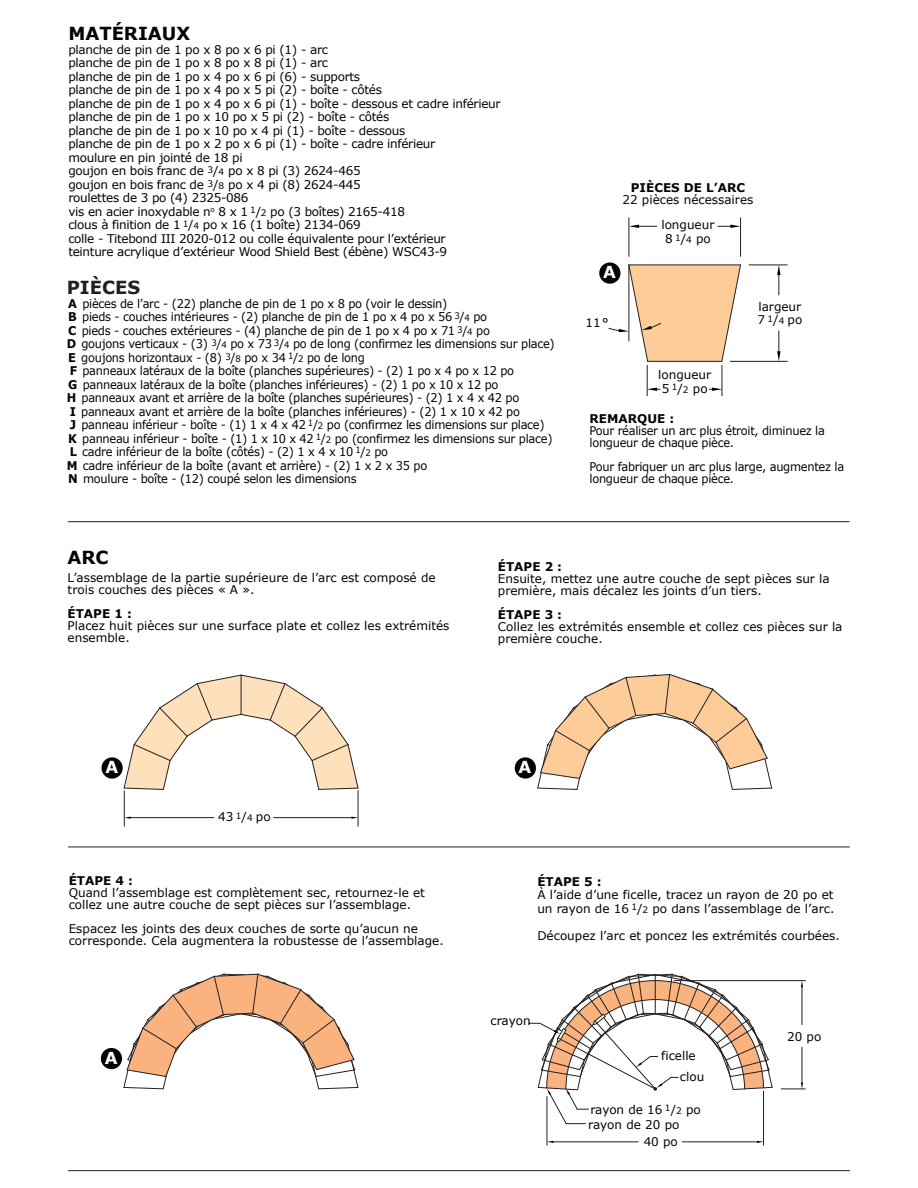
<style>
.page{position:relative;width:918px;height:1188px;background:#fff}
.page>*{position:absolute;margin:0;border:0;box-sizing:border-box;transform-origin:0 0}
.t1{font:700 18px "Verdana";color:#040503}
.t2{font:700 18px "Verdana";color:#231f20}
.t3{font:700 16.5px "Verdana";color:#fff}
.t4{font:12px/13.5px "Verdana";letter-spacing:-.025em;color:#040503;scale:.95 1}
.t5{font:12px/12px "Verdana";color:#040503}
.t6{font:12px/13.5px "Verdana";letter-spacing:-.025em;color:#040503}
.t7{font:700 12px "Verdana";color:#040503}
.s1{font-size:9px}
.s2{font-weight:700}
</style>
<div class="page">
<hr style="left:749px;top:265px;width:38px;height:1px;background:#231f20">
<hr style="left:730px;top:361px;width:57px;height:1px;background:#231f20">
<hr style="left:629px;top:218px;width:1px;height:38px;background:#231f20">
<hr style="left:740px;top:218px;width:1px;height:38px;background:#231f20">
<svg style="left:777px;top:265px;width:4px;height:30px"></svg>
<svg style="left:777px;top:331px;width:4px;height:30px"></svg>
<svg style="left:629px;top:225px;width:28px;height:3px"></svg>
<svg style="left:718px;top:225px;width:23px;height:3px"></svg>
<hr style="left:647px;top:365px;width:1px;height:31px;background:#231f20">
<hr style="left:722px;top:365px;width:1px;height:31px;background:#231f20">
<svg style="left:647px;top:388px;width:13px;height:3px"></svg>
<svg style="left:709px;top:388px;width:13px;height:3px"></svg>
<svg style="left:608px;top:264px;width:133px;height:98px"></svg>
<svg style="left:123px;top:674px;width:236px;height:116px"></svg>
<svg style="left:537px;top:674px;width:235px;height:116px"></svg>
<svg style="left:124px;top:973px;width:234px;height:116px"></svg>
<div style="left:598px;top:262px;width:23px;height:22px;background:#040503;border-radius:50%"></div>
<div style="left:598px;top:261px;width:24px;height:24px;border:2px solid #fff;border-radius:50%"></div>
<div style="left:101px;top:757px;width:22px;height:22px;background:#040503;border-radius:50%"></div>
<div style="left:100px;top:756px;width:24px;height:24px;border:2px solid #fff;border-radius:50%"></div>
<div style="left:514px;top:757px;width:23px;height:22px;background:#040503;border-radius:50%"></div>
<div style="left:513px;top:756px;width:24px;height:24px;border:2px solid #fff;border-radius:50%"></div>
<div style="left:100px;top:1047px;width:23px;height:23px;background:#040503;border-radius:50%"></div>
<div style="left:99px;top:1046px;width:25px;height:25px;border:2px solid #fff;border-radius:50%"></div>
<hr style="left:124px;top:791px;width:1px;height:35px;background:#231f20">
<hr style="left:358px;top:791px;width:1px;height:35px;background:#231f20">
<hr style="left:129px;top:817px;width:85px;height:1px;background:#231f20">
<hr style="left:274px;top:817px;width:80px;height:1px;background:#231f20">
<svg style="left:124px;top:817px;width:7px;height:2px"></svg>
<hr style="left:68px;top:521px;width:781px;height:1px;background:#231f20">
<hr style="left:68px;top:847px;width:782px;height:1px;background:#231f20">
<hr style="left:68px;top:1170px;width:782px;height:1px;background:#231f20">
<hr style="left:547px;top:1096px;width:1px;height:49px;background:#231f20">
<hr style="left:763px;top:1091px;width:1px;height:54px;background:#231f20">
<hr style="left:552px;top:1142px;width:86px;height:1px;background:#231f20">
<hr style="left:682px;top:1142px;width:77px;height:1px;background:#231f20">
<hr style="left:674px;top:980px;width:131px;height:1px;background:#231f20">
<hr style="left:802px;top:987px;width:1px;height:38px;background:#231f20">
<hr style="left:802px;top:1047px;width:1px;height:37px;background:#231f20">
<svg style="left:547px;top:1141px;width:6px;height:2px"></svg>
<svg style="left:801px;top:981px;width:2px;height:6px"></svg>
<svg style="left:781px;top:1082px;width:24px;height:8px"></svg>
<svg style="left:528px;top:974px;width:244px;height:150px"></svg>
<h1 class="t1" style="left:68px;top:22px;width:123px">MATÉRIAUX</h1>
<p class="t6" style="left:68px;top:43px;width:434px">planche de pin de 1 po x 8 po x 6 pi (1) - arc<br>planche de pin de 1 po x 8 po x 8 pi (1) - arc<br>planche de pin de 1 po x 4 po x 6 pi (6) - supports<br>planche de pin de 1 po x 4 po x 5 pi (2) - boîte - côtés<br>planche de pin de 1 po x 4 po x 6 pi (1) - boîte - dessous et cadre inférieur planche de pin de 1 po x 10 po x 5 pi (2) - boîte - côtés<br>planche de pin de 1 po x 10 po x 4 pi (1) - boîte - dessous<br>planche de pin de 1 po x 2 po x 6 pi (1) - boîte - cadre inférieur<br>moulure en pin jointé de 18 pi<br>goujon en bois franc de <sup>3</sup>/<span class="s1">4</span> po x 8 pi (3) 2624-465<br>goujon en bois franc de <sup>3</sup>/<span class="s1">8</span> po x 4 pi (8) 2624-445<br>roulettes de 3 po (4) 2325-086<br>vis en acier inoxydable n<sup>o</sup> 8 x 1 <sup>1</sup>/<span class="s1">2</span> po (3 boîtes) 2165-418<br>clous à finition de 1 <sup>1</sup>/<span class="s1">4</span> po x 16 (1 boîte) 2134-069<br>colle - Titebond III 2020-012 ou colle équivalente pour l’extérieur<br>teinture acrylique d’extérieur Wood Shield Best (ébène) WSC43-9</p>
<h1 class="t2" style="left:67px;top:276px;width:75px">PIÈCES</h1>
<p class="t4" style="left:67px;top:297px;width:515px"><span class="s2">A</span> pièces de l’arc - (22) planche de pin de 1 po x 8 po (voir le dessin)<br><span class="s2">B</span> pieds - couches intérieures - (2) planche de pin de 1 po x 4 po x 56 <sup>3</sup>/<span class="s1">4</span> po<br><span class="s2">C</span> pieds - couches extérieures - (4) planche de pin de 1 po x 4 po x 71 <sup>3</sup>/<span class="s1">4</span> po<br><span class="s2">D</span> goujons verticaux - (3) <sup>3</sup>/<span class="s1">4</span> po x 73 <sup>3</sup>/<span class="s1">4</span> po de long (confirmez les dimensions sur place)<br><span class="s2">E</span> goujons horizontaux - (8) <sup>3</sup>/<span class="s1">8</span> po x 34 <sup>1</sup>/<span class="s1">2</span> po de long<br><span class="s2">F</span> panneaux latéraux de la boîte (planches supérieures) - (2) 1 po x 4 po x 12 po<br><span class="s2">G</span> panneaux latéraux de la boîte (planches inférieures) - (2) 1 po x 10 x 12 po<br><span class="s2">H</span> panneaux avant et arrière de la boîte (planches supérieures) - (2) 1 x 4 x 42 po<br><span class="s2">I</span> panneaux avant et arrière de la boîte (planches inférieures) - (2) 1 x 10 x 42 po<br><span class="s2">J</span> panneau inférieur - boîte - (1) 1 x 4 x 42 <sup>1</sup>/<span class="s1">2</span> po (confirmez les dimensions sur place)<br><span class="s2">K</span> panneau inférieur - boîte - (1) 1 x 10 x 42 <sup>1</sup>/<span class="s1">2</span> po (confirmez les dimensions sur place)<br><span class="s2">L</span> cadre inférieur de la boîte (côtés) - (2) 1 x 4 x 10 <sup>1</sup>/<span class="s1">2</span> po<br><span class="s2">M</span> cadre inférieur de la boîte (avant et arrière) - (2) 1 x 2 x 35 po<br><span class="s2">N</span> moulure - boîte - (12) coupé selon les dimensions</p>
<p class="t7" style="left:631px;top:179px;width:116px">PIÈCES DE L’ARC</p>
<p class="t5" style="left:622px;top:193px;width:132px">22 pièces nécessaires</p>
<h2 class="t3" style="left:603px;top:261px;width:14px">A</h2>
<p class="t6" style="left:585px;top:316px;width:25px">11 °</p>
<p class="t5" style="left:661px;top:218px;width:55px;line-height:13.5px">longueur<br>8 <sup>1</sup>/<span class="s1">4</span> po</p>
<p class="t5" style="left:658px;top:368px;width:55px;line-height:13.5px">longueur<br>5 <sup>1</sup>/<span class="s1">2</span> po</p>
<p class="t5" style="left:757px;top:300px;width:46px;line-height:13.5px">largeur<br>7 <sup>1</sup>/<span class="s1">4</span> po</p>
<p class="t7" style="left:590px;top:411px;width:86px">REMARQUE :</p>
<p class="t4" style="left:590px;top:425px;width:249px;line-height:12px">Pour réaliser un arc plus étroit, diminuez la longueur de chaque pièce.</p>
<p class="t4" style="left:590px;top:461px;width:270px;line-height:12px">Pour fabriquer un arc plus large, augmentez la longueur de chaque pièce.</p>
<h1 class="t1" style="left:68px;top:545px;width:43px">ARC</h1>
<p class="t5" style="left:68px;top:571px;width:370px">L’assemblage de la partie supérieure de l’arc est composé de trois couches des pièces « A ».</p>
<p class="t7" style="left:68px;top:605px;width:66px">ÉTAPE 1 :</p>
<p class="t5" style="left:68px;top:619px;width:383px">Placez huit pièces sur une surface plate et collez les extrémités ensemble.</p>
<p class="t7" style="left:498px;top:558px;width:66px">ÉTAPE 2 :</p>
<p class="t5" style="left:498px;top:572px;width:333px">Ensuite, mettez une autre couche de sept pièces sur la première, mais décalez les joints d’un tiers.</p>
<p class="t7" style="left:498px;top:606px;width:66px">ÉTAPE 3 :</p>
<p class="t5" style="left:498px;top:620px;width:346px">Collez les extrémités ensemble et collez ces pièces sur la première couche.</p>
<h2 class="t3" style="left:105px;top:756px;width:14px">A</h2>
<h2 class="t3" style="left:519px;top:756px;width:14px">A</h2>
<p class="t6" style="left:218px;top:810px;width:54px">43 <sup>1</sup>/<span class="s1">4</span> po</p>
<p class="t7" style="left:69px;top:873px;width:66px">ÉTAPE 4 :</p>
<p class="t5" style="left:69px;top:887px;width:358px">Quand l’assemblage est complètement sec, retournez-le et collez une autre couche de sept pièces sur l’assemblage.</p>
<p class="t5" style="left:69px;top:923px;width:377px">Espacez les joints des deux couches de sorte qu’aucun ne corresponde. Cela augmentera la robustesse de l’assemblage.</p>
<h2 class="t3" style="left:105px;top:1047px;width:14px">A</h2>
<p class="t7" style="left:537px;top:874px;width:66px">ÉTAPE 5 :</p>
<p class="t5" style="left:537px;top:888px;width:299px;line-height:13.5px">À l’aide d’une ficelle, tracez un rayon de 20 po et un rayon de 16 <sup>1</sup>/<span class="s1">2</span> po dans l’assemblage de l’arc.</p>
<p class="t5" style="left:537px;top:930px;width:304px">Découpez l’arc et poncez les extrémités courbées.</p>
<p class="t6" style="left:490px;top:1014px;width:42px">crayon</p>
<p class="t5" style="left:661px;top:1049px;width:36px">ficelle</p>
<p class="t6" style="left:680px;top:1070px;width:26px">clou</p>
<p class="t5" style="left:588px;top:1102px;width:114px;line-height:15px">rayon de 16 <sup>1</sup>/<span class="s1">2</span> po rayon de 20 po</p>
<p class="t6" style="left:644px;top:1135px;width:36px">40 po</p>
<p class="t6" style="left:787px;top:1030px;width:36px">20 po</p>
</div>
